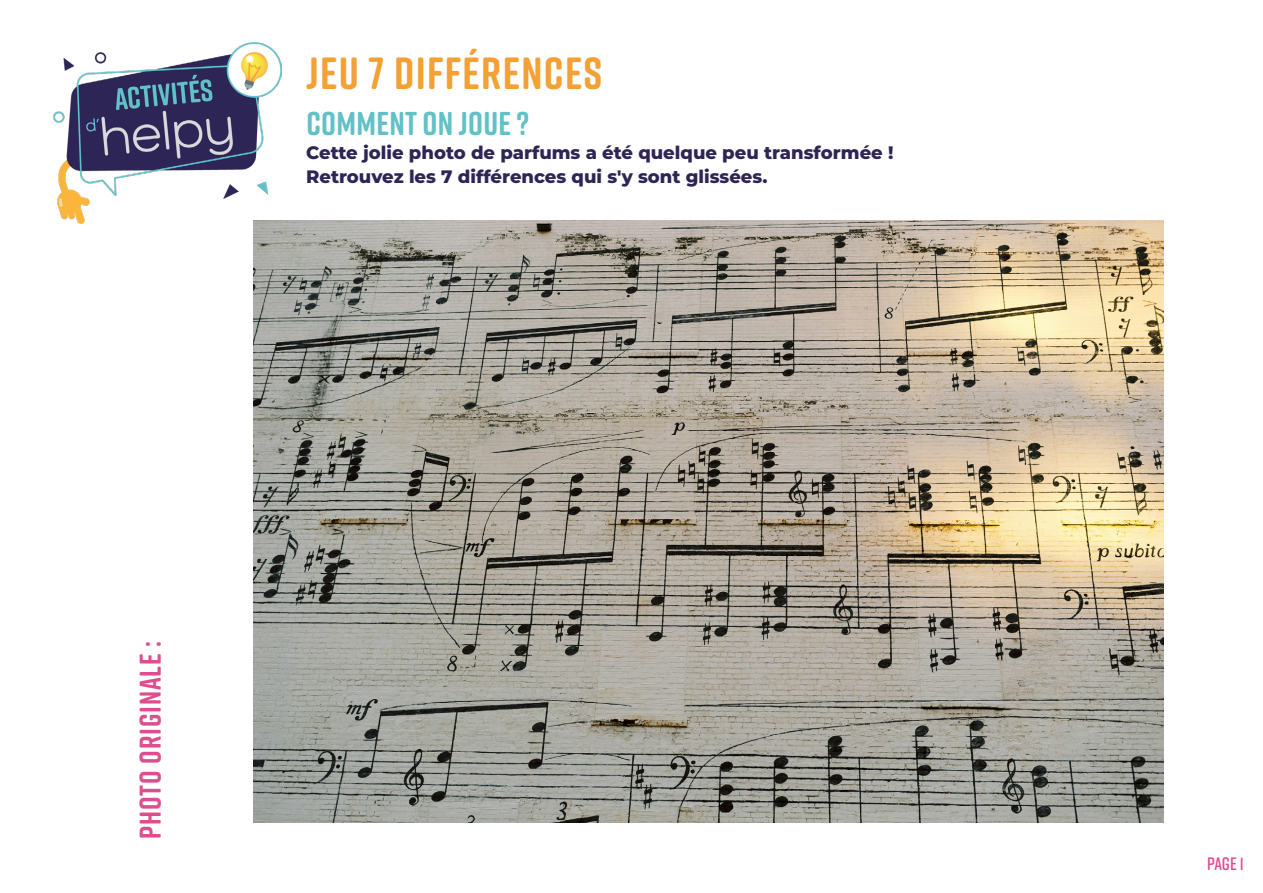
<style>
.page{position:relative;width:1263px;height:893px;background:#fff}
.page>*{position:absolute;margin:0;border:0;box-sizing:border-box;transform-origin:0 0}
.t1{font:700 45px "Rift Soft";letter-spacing:.03em;color:#f3a134}
.t2{font:700 33px "Rift Soft";letter-spacing:.01em;color:#60c1c7}
.t3{font:700 30px "Rift Soft";letter-spacing:.03em;color:#e04d8f}
.t4{font:800 18px/24px "Montserrat";color:#2f2456}
.t5{font:600 18px "Rift Soft";color:#e04d8f}
</style>
<div class="page">
<img style="left:53px;top:43px;width:228px;height:180px">
<img style="left:253px;top:220px;width:910px;height:602px">
<h1 class="t1" style="left:306px;top:41px;width:298px">JEU 7 DIFFÉRENCES</h1>
<h2 class="t2" style="left:306px;top:99px;width:224px">COMMENT ON JOUE ?</h2>
<p class="t4" style="left:306px;top:139px;width:589px">Cette jolie photo de parfums a été quelque peu transformée !<br>Retrouvez les 7 différences qui s'y sont glissées.</p>
<h3 class="t3" style="left:129px;top:839px;width:199px;rotate:-90deg">PHOTO ORIGINALE :</h3>
<p class="t5" style="left:1207px;top:851px;width:38px">Page 1</p>
</div>
